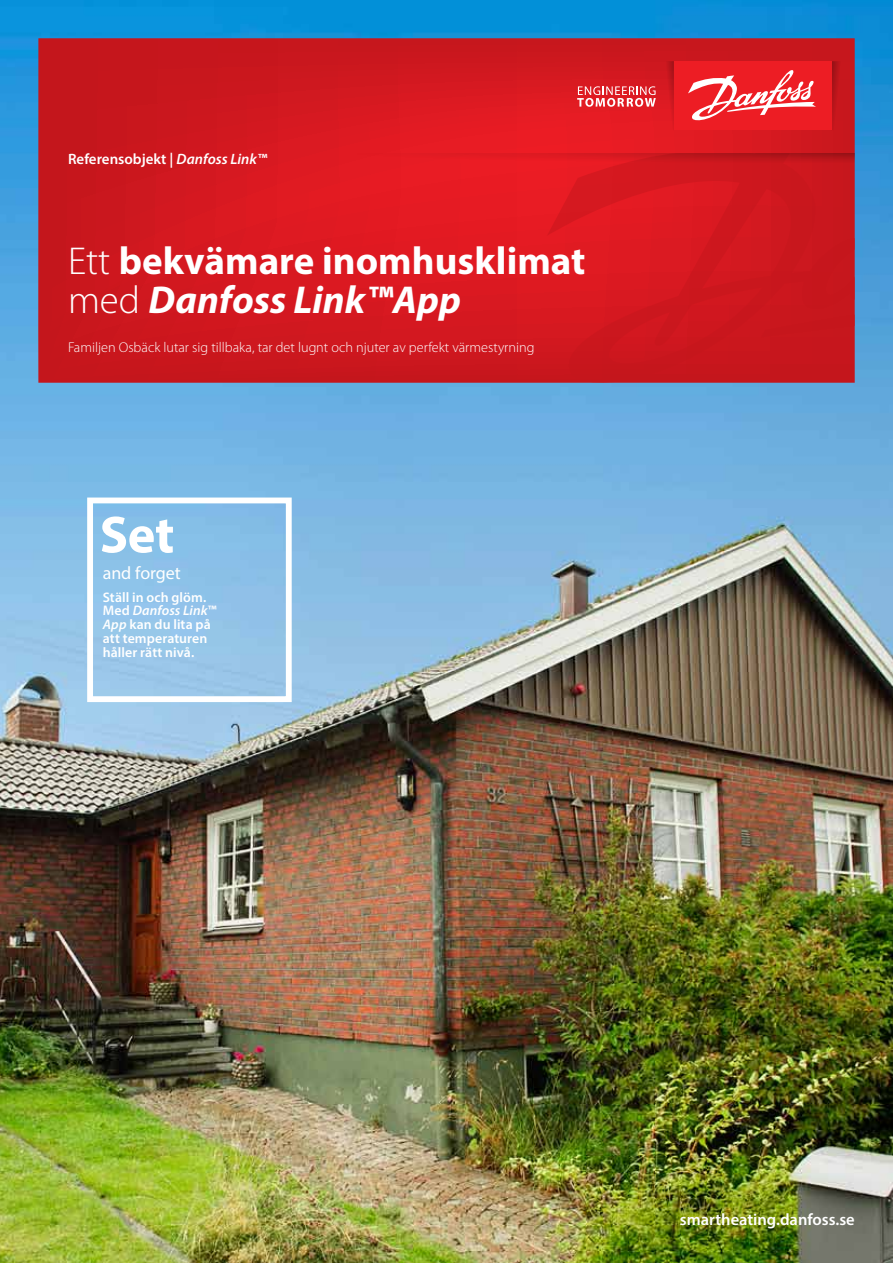
<style>
.page{position:relative;width:893px;height:1263px;background:#fff}
.page>*{position:absolute;margin:0;border:0;box-sizing:border-box;transform-origin:0 0}
.t1{font:700 52.5px "Myriad Pro";color:#fff}
.t2{font:700 39px/39px "Myriad Pro";color:#fff}
.t3{font:18px "Myriad Pro";letter-spacing:-.005em;color:#fff}
.t4{font:600 16.5px "Myriad Pro";color:#fff}
.t5{font:600 15px "Myriad Pro";color:#fff}
.t6{font:300 14.25px "Myriad Pro";color:#fff}
.t7{font:600 13.8px/13.8px "Myriad Pro";letter-spacing:.005em;color:#fff}
.s1{font-style:italic}
.s2{font-weight:300}
</style>
<div class="page">
<img style="left:0;top:0;width:893px;height:1263px">
<svg style="left:38px;top:38px;width:817px;height:345px;background:#d2181f"></svg>
<svg style="left:547px;top:166px;width:308px;height:217px;background:#d0181f"></svg>
<svg style="left:832px;top:61px;width:12px;height:69px"></svg>
<svg style="left:358px;top:153px;width:497px;height:13px;background:#d4181f"></svg>
<div style="left:674px;top:61px;width:158px;height:69px;background:#ed1d24"></div>
<svg style="left:577px;top:61px;width:97px;height:69px;background:#dd2d34"></svg>
<svg style="left:688px;top:70px;width:128px;height:51px"></svg>
<div style="left:87px;top:497px;width:205px;height:205px;border:6px solid #fff"></div>
<p class="t5" style="left:68px;top:150px;width:201px">Referensobjekt | <span class="s1">Danfoss Link™</span></p>
<h2 class="t2" style="left:68px;top:240px;width:519px"><span class="s2">Ett</span> bekvämare inomhusklimat <span class="s2">med</span> <span class="s1">Danfoss Link™App</span></h2>
<p class="t6" style="left:68px;top:340px;width:468px">Familjen Osbäck lutar sig tillbaka, tar det lugnt och njuter av perfekt värmestyrning</p>
<h1 class="t1" style="left:100px;top:500px;width:76px">Set</h1>
<h3 class="t3" style="left:103px;top:561px;width:79px">and forget</h3>
<p class="t7" style="left:103px;top:590px;width:115px">Ställ in och glöm.<br>Med <span class="s1">Danfoss Link</span>™<br><span class="s1">App</span> kan du lita på att temperaturen håller rätt nivå.</p>
<p class="t4" style="left:680px;top:1209px;width:176px">smartheating.danfoss.se</p>
</div>
